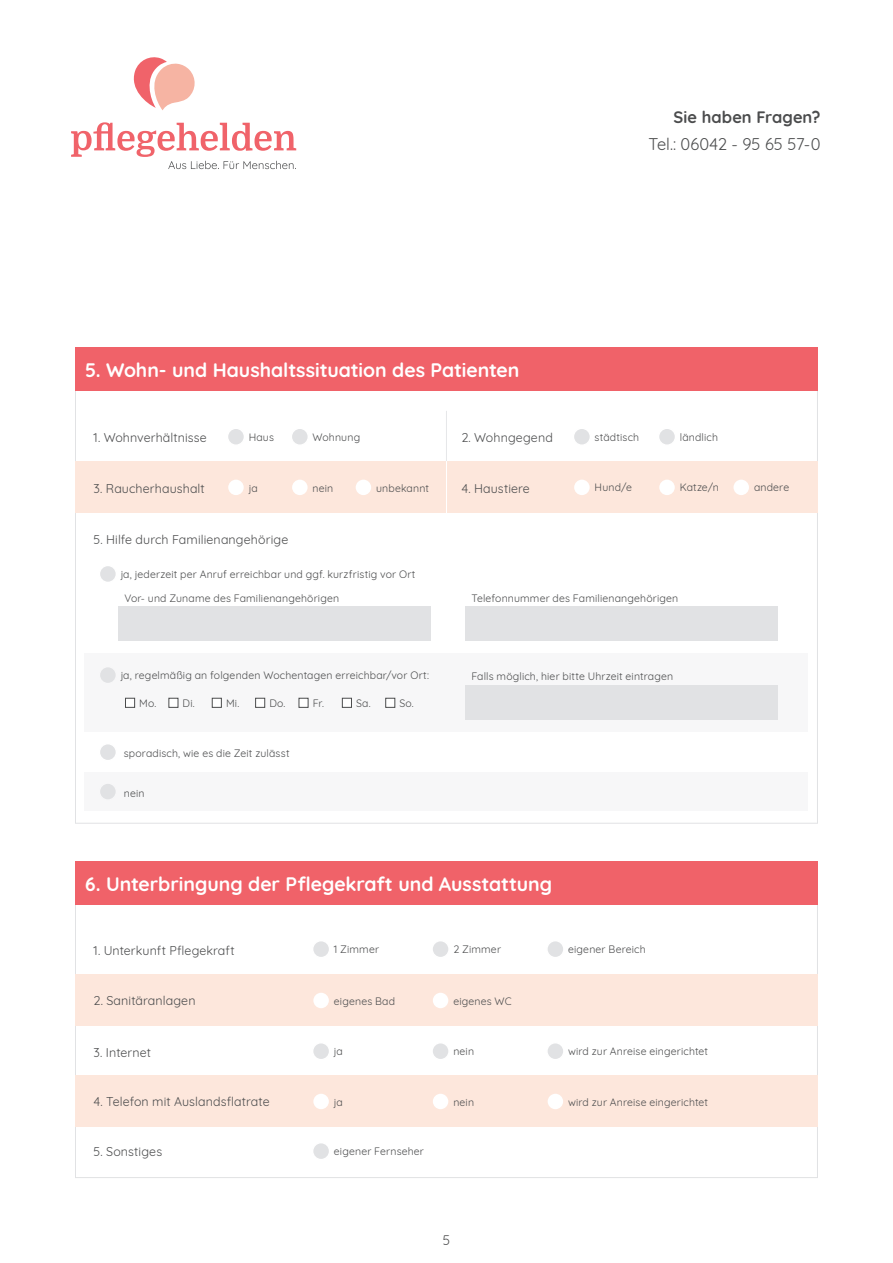
<style>
.page{position:relative;width:893px;height:1263px;background:#fff}
.page>*{position:absolute;margin:0;border:0;box-sizing:border-box;transform-origin:0 0}
.t1{font:700 19.5px "Quicksand";color:#fff}
.t2{font:16.5px "Quicksand";letter-spacing:-.005em;color:#4b4c4d}
.t3{font:700 16.5px "Quicksand";letter-spacing:.005em;color:#4b4c4d}
.t4{font:13.5px "Quicksand";color:#4b4c4d}
.t5{font:12.45px "Quicksand";letter-spacing:.01em;color:#4b4c4d}
.t6{font:10.5px "Quicksand";letter-spacing:.015em;color:#4b4c4d}
</style>
<div class="page">
<div style="left:84px;top:772px;width:724px;height:39px;background:#f7f7f8"></div>
<div style="left:84px;top:653px;width:724px;height:78px;background:#f7f7f8"></div>
<hr style="left:446px;top:411px;width:1px;height:52px;background:#e6e7e9">
<div style="left:75px;top:347px;width:743px;height:44px;background:#f06269"></div>
<div style="left:75px;top:461px;width:742px;height:51px;background:#fde7dc"></div>
<div style="left:227px;top:428px;width:17px;height:17px;background:#e1e2e4;border-radius:50%"></div>
<div style="left:227px;top:427px;width:18px;height:19px;border:2px solid #fff;border-radius:50%"></div>
<div style="left:291px;top:428px;width:17px;height:17px;background:#e1e2e4;border-radius:50%"></div>
<div style="left:291px;top:427px;width:18px;height:19px;border:2px solid #fff;border-radius:50%"></div>
<div style="left:573px;top:428px;width:17px;height:17px;background:#e1e2e4;border-radius:50%"></div>
<div style="left:573px;top:427px;width:18px;height:19px;border:2px solid #fff;border-radius:50%"></div>
<div style="left:658px;top:428px;width:17px;height:17px;background:#e1e2e4;border-radius:50%"></div>
<div style="left:658px;top:427px;width:18px;height:19px;border:2px solid #fff;border-radius:50%"></div>
<div style="left:733px;top:479px;width:17px;height:17px;background:#fff;border-radius:50%"></div>
<div style="left:732px;top:478px;width:18px;height:19px;border:2px solid #fde7dc;border-radius:50%"></div>
<div style="left:573px;top:479px;width:17px;height:17px;background:#fff;border-radius:50%"></div>
<div style="left:573px;top:478px;width:18px;height:19px;border:2px solid #fde7dc;border-radius:50%"></div>
<div style="left:658px;top:479px;width:17px;height:17px;background:#fff;border-radius:50%"></div>
<div style="left:658px;top:478px;width:18px;height:19px;border:2px solid #fde7dc;border-radius:50%"></div>
<div style="left:355px;top:479px;width:17px;height:17px;background:#fff;border-radius:50%"></div>
<div style="left:354px;top:478px;width:19px;height:19px;border:2px solid #fde7dc;border-radius:50%"></div>
<div style="left:227px;top:479px;width:17px;height:17px;background:#fff;border-radius:50%"></div>
<div style="left:227px;top:478px;width:18px;height:19px;border:2px solid #fde7dc;border-radius:50%"></div>
<div style="left:291px;top:479px;width:17px;height:17px;background:#fff;border-radius:50%"></div>
<div style="left:291px;top:478px;width:18px;height:19px;border:2px solid #fde7dc;border-radius:50%"></div>
<hr style="left:446px;top:461px;width:1px;height:52px;background:#fff">
<div style="left:99px;top:565px;width:17px;height:17px;background:#e1e2e4;border-radius:50%"></div>
<div style="left:99px;top:565px;width:18px;height:18px;border:2px solid #fff;border-radius:50%"></div>
<div style="left:118px;top:606px;width:312px;height:34px;background:#e1e2e4"></div>
<div style="left:465px;top:606px;width:312px;height:34px;background:#e1e2e4"></div>
<div style="left:99px;top:667px;width:17px;height:17px;background:#e1e2e4;border-radius:50%"></div>
<div style="left:99px;top:666px;width:18px;height:18px;border:2px solid #f7f7f8;border-radius:50%"></div>
<div style="left:125px;top:698px;width:10px;height:10px;background:#fff;border:1px solid #4b4c4d"></div>
<div style="left:168px;top:698px;width:10px;height:10px;background:#fff;border:1px solid #4b4c4d"></div>
<div style="left:212px;top:698px;width:10px;height:10px;background:#fff;border:1px solid #4b4c4d"></div>
<div style="left:255px;top:698px;width:10px;height:10px;background:#fff;border:1px solid #4b4c4d"></div>
<div style="left:299px;top:698px;width:9px;height:10px;background:#fff;border:1px solid #4b4c4d"></div>
<div style="left:342px;top:698px;width:10px;height:10px;background:#fff;border:1px solid #4b4c4d"></div>
<div style="left:385px;top:698px;width:10px;height:10px;background:#fff;border:1px solid #4b4c4d"></div>
<div style="left:465px;top:685px;width:312px;height:34px;background:#e1e2e4"></div>
<div style="left:99px;top:744px;width:17px;height:17px;background:#e1e2e4;border-radius:50%"></div>
<div style="left:99px;top:743px;width:18px;height:18px;border:2px solid #fff;border-radius:50%"></div>
<div style="left:99px;top:783px;width:17px;height:17px;background:#e1e2e4;border-radius:50%"></div>
<div style="left:99px;top:782px;width:18px;height:19px;border:2px solid #f7f7f8;border-radius:50%"></div>
<div style="left:75px;top:861px;width:743px;height:44px;background:#f06269"></div>
<div style="left:75px;top:974px;width:743px;height:51px;background:#fde7dc"></div>
<div style="left:313px;top:941px;width:17px;height:17px;background:#e1e2e4;border-radius:50%"></div>
<div style="left:312px;top:940px;width:18px;height:18px;border:2px solid #fff;border-radius:50%"></div>
<div style="left:432px;top:941px;width:17px;height:17px;background:#e1e2e4;border-radius:50%"></div>
<div style="left:431px;top:940px;width:19px;height:18px;border:2px solid #fff;border-radius:50%"></div>
<div style="left:547px;top:941px;width:17px;height:17px;background:#e1e2e4;border-radius:50%"></div>
<div style="left:546px;top:940px;width:19px;height:18px;border:2px solid #fff;border-radius:50%"></div>
<div style="left:313px;top:992px;width:17px;height:17px;background:#fff;border-radius:50%"></div>
<div style="left:312px;top:991px;width:18px;height:19px;border:2px solid #fde7dc;border-radius:50%"></div>
<div style="left:432px;top:992px;width:17px;height:17px;background:#fff;border-radius:50%"></div>
<div style="left:431px;top:991px;width:19px;height:19px;border:2px solid #fde7dc;border-radius:50%"></div>
<div style="left:313px;top:1043px;width:17px;height:17px;background:#e1e2e4;border-radius:50%"></div>
<div style="left:312px;top:1042px;width:18px;height:18px;border:2px solid #fff;border-radius:50%"></div>
<div style="left:432px;top:1043px;width:17px;height:17px;background:#e1e2e4;border-radius:50%"></div>
<div style="left:431px;top:1042px;width:19px;height:18px;border:2px solid #fff;border-radius:50%"></div>
<div style="left:547px;top:1043px;width:17px;height:17px;background:#e1e2e4;border-radius:50%"></div>
<div style="left:546px;top:1042px;width:19px;height:18px;border:2px solid #fff;border-radius:50%"></div>
<div style="left:75px;top:1075px;width:743px;height:52px;background:#fde7dc"></div>
<div style="left:313px;top:1093px;width:17px;height:17px;background:#fff;border-radius:50%"></div>
<div style="left:312px;top:1092px;width:18px;height:19px;border:2px solid #fde7dc;border-radius:50%"></div>
<div style="left:432px;top:1093px;width:17px;height:17px;background:#fff;border-radius:50%"></div>
<div style="left:431px;top:1092px;width:19px;height:19px;border:2px solid #fde7dc;border-radius:50%"></div>
<div style="left:547px;top:1093px;width:17px;height:17px;background:#fff;border-radius:50%"></div>
<div style="left:546px;top:1092px;width:19px;height:19px;border:2px solid #fde7dc;border-radius:50%"></div>
<div style="left:313px;top:1142px;width:17px;height:17px;background:#e1e2e4;border-radius:50%"></div>
<div style="left:312px;top:1142px;width:18px;height:18px;border:2px solid #fff;border-radius:50%"></div>
<svg style="left:133px;top:57px;width:62px;height:53px"></svg>
<svg style="left:71px;top:122px;width:225px;height:47px"></svg>
<h1 class="t1" style="left:85px;top:354px;width:436px">5. Wohn- und Haushaltssituation des Patienten</h1>
<h2 class="t3" style="left:674px;top:104px;width:148px">Sie haben Fragen?</h2>
<h2 class="t2" style="left:649px;top:132px;width:173px">Tel.: 06042 - 95 65 57-0</h2>
<p class="t5" style="left:94px;top:428px;width:115px">1. Wohnverhältnisse</p>
<p class="t6" style="left:249px;top:429px;width:27px">Haus</p>
<p class="t6" style="left:313px;top:429px;width:49px">Wohnung</p>
<p class="t5" style="left:461px;top:428px;width:93px">2. Wohngegend</p>
<p class="t6" style="left:595px;top:429px;width:46px">städtisch</p>
<p class="t6" style="left:680px;top:429px;width:40px">ländlich</p>
<p class="t5" style="left:94px;top:479px;width:113px">3. Raucherhaushalt</p>
<p class="t6" style="left:249px;top:480px;width:10px">ja</p>
<p class="t6" style="left:313px;top:480px;width:22px">nein</p>
<p class="t6" style="left:376px;top:480px;width:54px">unbekannt</p>
<p class="t5" style="left:461px;top:479px;width:70px">4. Haustiere</p>
<p class="t6" style="left:595px;top:479px;width:39px">Hund/e</p>
<p class="t6" style="left:680px;top:479px;width:41px">Katze/n</p>
<p class="t6" style="left:754px;top:479px;width:37px">andere</p>
<p class="t5" style="left:94px;top:530px;width:196px">5. Hilfe durch Familienangehörige</p>
<p class="t6" style="left:121px;top:566px;width:296px">ja, jederzeit per Anruf erreichbar und ggf. kurzfristig vor Ort</p>
<p class="t6" style="left:124px;top:590px;width:216px">Vor- und Zuname des Familienangehörigen</p>
<p class="t6" style="left:471px;top:590px;width:209px">Telefonnummer des Familienangehörigen</p>
<p class="t6" style="left:121px;top:667px;width:310px">ja, regelmäßig an folgenden Wochentagen erreichbar/vor Ort:</p>
<p class="t6" style="left:139px;top:695px;width:19px">Mo.</p>
<p class="t6" style="left:183px;top:695px;width:14px">Di.</p>
<p class="t6" style="left:226px;top:695px;width:15px">Mi.</p>
<p class="t6" style="left:269px;top:695px;width:18px">Do.</p>
<p class="t6" style="left:313px;top:695px;width:13px">Fr.</p>
<p class="t6" style="left:356px;top:695px;width:16px">Sa.</p>
<p class="t6" style="left:399px;top:695px;width:16px">So.</p>
<p class="t6" style="left:124px;top:745px;width:167px">sporadisch, wie es die Zeit zulässt</p>
<p class="t6" style="left:124px;top:785px;width:22px">nein</p>
<p class="t6" style="left:471px;top:668px;width:203px">Falls möglich, hier bitte Uhrzeit eintragen</p>
<h1 class="t1" style="left:85px;top:867px;width:469px">6. Unterbringung der Pflegekraft und Ausstattung</h1>
<p class="t5" style="left:94px;top:941px;width:143px">1. Unterkunft Pflegekraft</p>
<p class="t6" style="left:568px;top:941px;width:79px">eigener Bereich</p>
<p class="t5" style="left:94px;top:991px;width:103px">2. Sanitäranlagen</p>
<p class="t6" style="left:334px;top:993px;width:63px">eigenes Bad</p>
<p class="t6" style="left:453px;top:993px;width:60px">eigenes WC</p>
<p class="t6" style="left:334px;top:941px;width:47px">1 Zimmer</p>
<p class="t6" style="left:453px;top:941px;width:49px">2 Zimmer</p>
<p class="t5" style="left:94px;top:1043px;width:59px">3. Internet</p>
<p class="t6" style="left:334px;top:1043px;width:10px">ja</p>
<p class="t6" style="left:453px;top:1043px;width:22px">nein</p>
<p class="t6" style="left:568px;top:1043px;width:141px">wird zur Anreise eingerichtet</p>
<p class="t5" style="left:94px;top:1092px;width:178px">4. Telefon mit Auslandsflatrate</p>
<p class="t6" style="left:334px;top:1094px;width:10px">ja</p>
<p class="t6" style="left:453px;top:1094px;width:22px">nein</p>
<p class="t6" style="left:568px;top:1094px;width:141px">wird zur Anreise eingerichtet</p>
<p class="t5" style="left:94px;top:1142px;width:70px">5. Sonstiges</p>
<p class="t6" style="left:334px;top:1143px;width:92px">eigener Fernseher</p>
<p class="t4" style="left:443px;top:1229px;width:9px">5</p>
</div>
